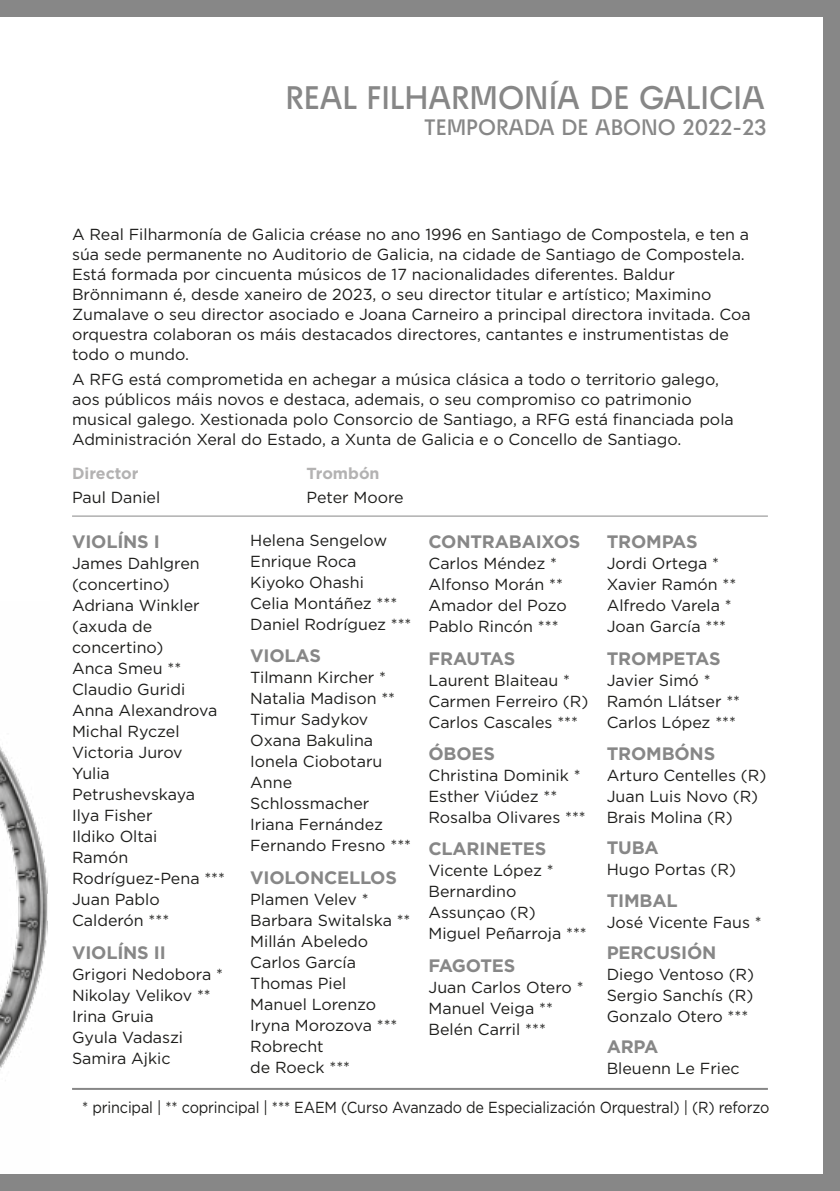
<style>
.page{position:relative;width:840px;height:1191px;background:#fff}
.page>*{position:absolute;margin:0;border:0;box-sizing:border-box;transform-origin:0 0}
.t1{font:600 32.6px "Raptor V2 Premium";color:#878787}
.t2{font:600 22.2px "Raptor V2 Premium";color:#878787}
.t3{font:700 18px "Gotham HTF";letter-spacing:-.01em;color:#878787}
.t4{font:16px/21px "Gotham";color:#1d1d1b}
.t5{font:16px/21px "Gotham HTF";color:#1d1d1b}
.t6{font:16px "Gotham";color:#1d1d1b;scale:.9 1}
.t7{font:700 16px "Gotham HTF";color:#b3b2b2}
</style>
<div class="page">
<div style="left:0;top:0;width:839px;height:1191px;background:#878787"></div>
<div style="left:0;top:17px;width:822px;height:1157px;background:#fff"></div>
<img style="left:0;top:746px;width:48px;height:324px">
<hr style="left:72px;top:515px;width:695px;height:1px;background:#878787">
<hr style="left:72px;top:1088px;width:695px;height:2px;background:#878787">
<h1 class="t1" style="left:285px;top:73px;width:480px">REAL FILHARMONÍA DE GALICIA</h1>
<h2 class="t2" style="left:424px;top:112px;width:344px">TEMPORADA DE ABONO 2022-23</h2>
<p class="t4" style="left:72px;top:224px;width:679px;line-height:20px">A Real Filharmonía de Galicia créase no ano 1996 en Santiago de Compostela, e ten a súa sede permanente no Auditorio de Galicia, na cidade de Santiago de Compostela.<br>Está formada por cincuenta músicos de 17 nacionalidades diferentes. Baldur Brönnimann é, desde xaneiro de 2023, o seu director titular e artístico; Maximino Zumalave o seu director asociado e Joana Carneiro a principal directora invitada. Coa orquestra colaboran os máis destacados directores, cantantes e instrumentistas de todo o mundo.</p>
<p class="t4" style="left:72px;top:369px;width:662px;line-height:20px">A RFG está comprometida en achegar a música clásica a todo o territorio galego, aos públicos máis novos e destaca, ademais, o seu compromiso co patrimonio musical galego. Xestionada polo Consorcio de Santiago, a RFG está financiada pola Administración Xeral do Estado, a Xunta de Galicia e o Concello de Santiago.</p>
<p class="t7" style="left:72px;top:463px;width:68px">Director</p>
<p class="t5" style="left:72px;top:486px;width:90px">Paul Daniel</p>
<p class="t3" style="left:72px;top:531px;width:89px">VIOLÍNS I</p>
<p class="t4" style="left:72px;top:553px;width:154px">James Dahlgren (concertino)<br>Adriana Winkler (axuda de concertino)<br>Anca Smeu **<br>Claudio Guridi<br>Anna Alexandrova<br>Michal Ryczel<br>Victoria Jurov<br>Yulia<br>Petrushevskaya<br>Ilya Fisher<br>Ildiko Oltai<br>Ramón<br>Rodríguez-Pena ***<br>Juan Pablo<br>Calderón ***</p>
<p class="t3" style="left:72px;top:942px;width:95px">VIOLÍNS II</p>
<p class="t4" style="left:72px;top:963px;width:152px">Grigori Nedobora *<br>Nikolay Velikov **<br>Irina Gruia<br>Gyula Vadaszi<br>Samira Ajkic</p>
<p class="t7" style="left:306px;top:463px;width:75px">Trombón</p>
<p class="t5" style="left:306px;top:486px;width:99px">Peter Moore</p>
<p class="t4" style="left:250px;top:529px;width:163px">Helena Sengelow<br>Enrique Roca<br>Kiyoko Ohashi<br>Celia Montáñez ***<br>Daniel Rodríguez ***</p>
<p class="t3" style="left:250px;top:645px;width:72px">VIOLAS</p>
<p class="t4" style="left:250px;top:667px;width:162px">Tilmann Kircher *<br>Natalia Madison **<br>Timur Sadykov<br>Oxana Bakulina<br>Ionela Ciobotaru<br>Anne<br>Schlossmacher<br>Iriana Fernández<br>Fernando Fresno ***</p>
<p class="t3" style="left:250px;top:867px;width:148px">VIOLONCELLOS</p>
<p class="t4" style="left:250px;top:888px;width:162px">Plamen Velev *<br>Barbara Switalska **<br>Millán Abeledo<br>Carlos García<br>Thomas Piel<br>Manuel Lorenzo<br>Iryna Morozova ***<br>Robrecht<br>de Roeck ***</p>
<p class="t3" style="left:428px;top:531px;width:153px">CONTRABAIXOS</p>
<p class="t5" style="left:428px;top:553px;width:140px">Carlos Méndez *<br>Alfonso Morán **<br>Amador del Pozo</p>
<p class="t4" style="left:428px;top:616px;width:131px">Pablo Rincón ***</p>
<p class="t3" style="left:428px;top:648px;width:88px">FRAUTAS</p>
<p class="t4" style="left:428px;top:669px;width:161px">Laurent Blaiteau *<br>Carmen Ferreiro (R)<br>Carlos Cascales ***</p>
<p class="t3" style="left:428px;top:743px;width:68px">ÓBOES</p>
<p class="t4" style="left:428px;top:764px;width:159px">Christina Dominik *<br>Esther Viúdez **<br>Rosalba Olivares ***</p>
<p class="t3" style="left:428px;top:838px;width:119px">CLARINETES</p>
<p class="t4" style="left:428px;top:860px;width:160px">Vicente López *<br>Bernardino<br>Assunçao (R)<br>Miguel Peñarroja ***</p>
<p class="t3" style="left:428px;top:955px;width:88px">FAGOTES</p>
<p class="t4" style="left:428px;top:976px;width:156px">Juan Carlos Otero *<br>Manuel Veiga **<br>Belén Carril ***</p>
<p class="t3" style="left:606px;top:531px;width:92px">TROMPAS</p>
<p class="t4" style="left:606px;top:553px;width:131px">Jordi Ortega *<br>Xavier Ramón **<br>Alfredo Varela *<br>Joan García ***</p>
<p class="t3" style="left:606px;top:648px;width:115px">TROMPETAS</p>
<p class="t4" style="left:606px;top:669px;width:135px">Javier Simó *<br>Ramón Llátser **<br>Carlos López ***</p>
<p class="t3" style="left:606px;top:743px;width:110px">TROMBÓNS</p>
<p class="t4" style="left:606px;top:764px;width:161px">Arturo Centelles (R)<br>Juan Luis Novo (R)<br>Brais Molina (R)</p>
<p class="t3" style="left:606px;top:837px;width:53px">TUBA</p>
<p class="t4" style="left:606px;top:858px;width:131px">Hugo Portas (R)</p>
<p class="t3" style="left:606px;top:890px;width:72px">TIMBAL</p>
<p class="t5" style="left:606px;top:912px;width:156px">José Vicente Faus *</p>
<p class="t3" style="left:606px;top:942px;width:111px">PERCUSIÓN</p>
<p class="t4" style="left:606px;top:963px;width:149px;text-align:justify">Diego Ventoso (R)<br>Sergio Sanchís (R)<br>Gonzalo Otero ***</p>
<p class="t3" style="left:606px;top:1036px;width:53px">ARPA</p>
<p class="t5" style="left:606px;top:1057px;width:134px">Bleuenn Le Friec</p>
<p class="t6" style="left:82px;top:1097px;width:764px">* principal | ** coprincipal | *** EAEM (Curso Avanzado de Especialización Orquestral) | (R) reforzo</p>
</div>
